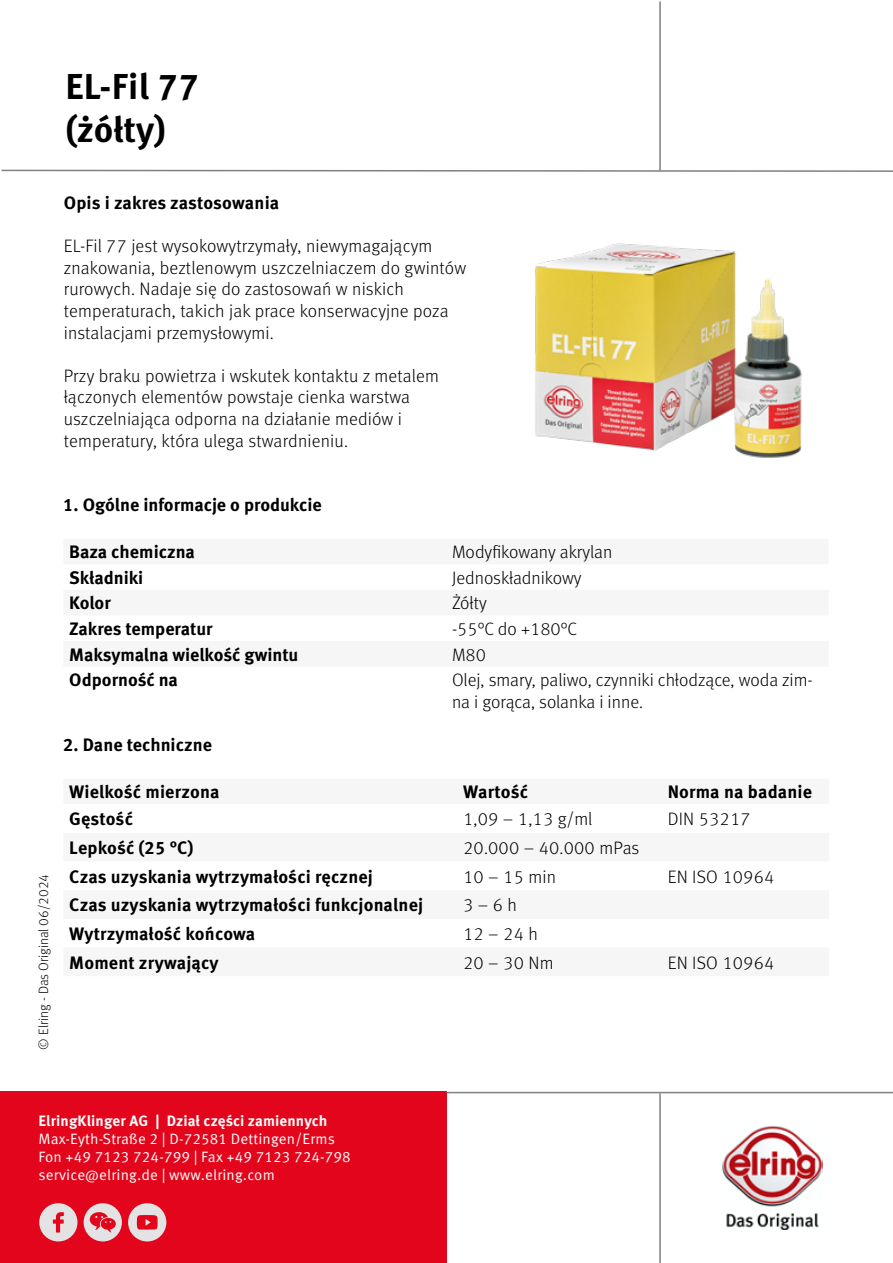
<style>
.page{position:relative;width:893px;height:1263px;background:#fff}
.page>*{position:absolute;margin:0;border:0;box-sizing:border-box;transform-origin:0 0}
.t1{font:700 36px/43.2px "Meta Pro";color:#000}
.t2{font:300 18px/21.6px "Meta Pro";letter-spacing:.005em;color:#000}
.t3{font:700 18px "Meta Pro";color:#000}
.t4{font:15px/18px "Meta Pro Norm";letter-spacing:.01em;color:#fff}
.t5{font:700 15px "Meta Pro";letter-spacing:.01em;color:#fff}
.t6{font:300 13.5px "Meta Pro";color:#000}
</style>
<div class="page">
<hr style="left:659px;top:2px;width:2px;height:169px;background:#808080">
<svg style="left:1px;top:169px;width:892px;height:3px"></svg>
<hr style="left:659px;top:1093px;width:2px;height:170px;background:#808080">
<div style="left:0;top:1092px;width:446px;height:171px;background:#e3051b"></div>
<hr style="left:446px;top:1092px;width:447px;height:1px;background:#808080">
<img style="left:722px;top:1125px;width:100px;height:104px">
<svg style="left:39px;top:1203px;width:39px;height:38px"></svg>
<div style="left:39px;top:1203px;width:38px;height:38px;background:#e3e3e3;border-radius:50%"></div>
<svg style="left:53px;top:1212px;width:11px;height:20px"></svg>
<div style="left:84px;top:1203px;width:38px;height:38px;background:#e3e3e3;border-radius:50%"></div>
<svg style="left:90px;top:1212px;width:26px;height:20px"></svg>
<div style="left:128px;top:1203px;width:38px;height:38px;background:#e3e3e3;border-radius:50%"></div>
<svg style="left:137px;top:1215px;width:21px;height:14px"></svg>
<img style="left:535px;top:243px;width:267px;height:215px">
<h1 class="t1" style="left:65px;top:63px;width:135px">EL-Fil 77 (żółty)</h1>
<p class="t3" style="left:64px;top:189px;width:217px">Opis i zakres zastosowania</p>
<p class="t2" style="left:64px;top:234px;width:404px">EL-Fil 77 jest wysokowytrzymały, niewymagającym znakowania, beztlenowym uszczelniaczem do gwintów rurowych. Nadaje się do zastosowań w niskich temperaturach, takich jak prace konserwacyjne poza instalacjami przemysłowymi.</p>
<p class="t2" style="left:64px;top:364px;width:377px">Przy braku powietrza i wskutek kontaktu z metalem łączonych elementów powstaje cienka warstwa uszczelniająca odporna na działanie mediów i temperatury, która ulega stwardnieniu.</p>
<p class="t6" style="left:34px;top:1049px;width:177px;rotate:-90deg">© Elring - Das Original 06/2024</p>
<p class="t3" style="left:63px;top:491px;width:260px">1. Ogólne informacje o produkcie</p>
<p class="t3" style="left:69px;top:538px;width:127px">Baza chemiczna</p>
<p class="t2" style="left:452px;top:540px;width:162px">Modyfikowany akrylan</p>
<p class="t3" style="left:69px;top:563px;width:75px">Składniki</p>
<p class="t2" style="left:452px;top:566px;width:131px">Jednoskładnikowy</p>
<p class="t3" style="left:69px;top:589px;width:43px">Kolor</p>
<p class="t2" style="left:452px;top:591px;width:36px">Żółty</p>
<p class="t3" style="left:69px;top:615px;width:145px">Zakres temperatur</p>
<p class="t2" style="left:452px;top:617px;width:127px">-55°C do +180°C</p>
<p class="t3" style="left:69px;top:640px;width:231px">Maksymalna wielkość gwintu</p>
<p class="t2" style="left:452px;top:643px;width:36px">M80</p>
<p class="t3" style="left:69px;top:666px;width:110px">Odporność na</p>
<p class="t2" style="left:452px;top:668px;width:362px">Olej, smary, paliwo, czynniki chłodzące, woda zim&shy;na i gorąca, solanka i inne.</p>
<p class="t3" style="left:63px;top:731px;width:150px">2. Dane techniczne</p>
<p class="t3" style="left:69px;top:778px;width:152px">Wielkość mierzona</p>
<p class="t3" style="left:463px;top:778px;width:66px">Wartość</p>
<p class="t3" style="left:668px;top:778px;width:146px">Norma na badanie</p>
<p class="t3" style="left:69px;top:805px;width:65px">Gęstość</p>
<p class="t2" style="left:463px;top:807px;width:131px">1,09 – 1,13 g/ml</p>
<p class="t2" style="left:668px;top:807px;width:85px">DIN 53217</p>
<p class="t3" style="left:69px;top:834px;width:126px">Lepkość (25 °C)</p>
<p class="t2" style="left:463px;top:836px;width:178px">20.000 – 40.000 mPas</p>
<p class="t3" style="left:69px;top:862px;width:305px">Czas uzyskania wytrzymałości ręcznej</p>
<p class="t2" style="left:463px;top:865px;width:95px">10 – 15 min</p>
<p class="t2" style="left:668px;top:865px;width:108px">EN ISO 10964</p>
<p class="t3" style="left:69px;top:891px;width:355px">Czas uzyskania wytrzymałości funkcjonalnej</p>
<p class="t2" style="left:463px;top:893px;width:55px">3 – 6 h</p>
<p class="t3" style="left:69px;top:919px;width:188px">Wytrzymałość końcowa</p>
<p class="t2" style="left:463px;top:922px;width:76px">12 – 24 h</p>
<p class="t3" style="left:69px;top:948px;width:151px">Moment zrywający</p>
<p class="t2" style="left:463px;top:951px;width:92px">20 – 30 Nm</p>
<p class="t2" style="left:668px;top:951px;width:108px">EN ISO 10964</p>
<p class="t5" style="left:39px;top:1109px;width:291px">ElringKlinger AG | Dział części zamiennych</p>
<p class="t4" style="left:39px;top:1128px;width:314px">Max-Eyth-Straße 2 | D-72581 Dettingen/Erms<br>Fon +49 7123 724-799 | Fax +49 7123 724-798 service@elring.de | www.elring.com</p>
</div>
